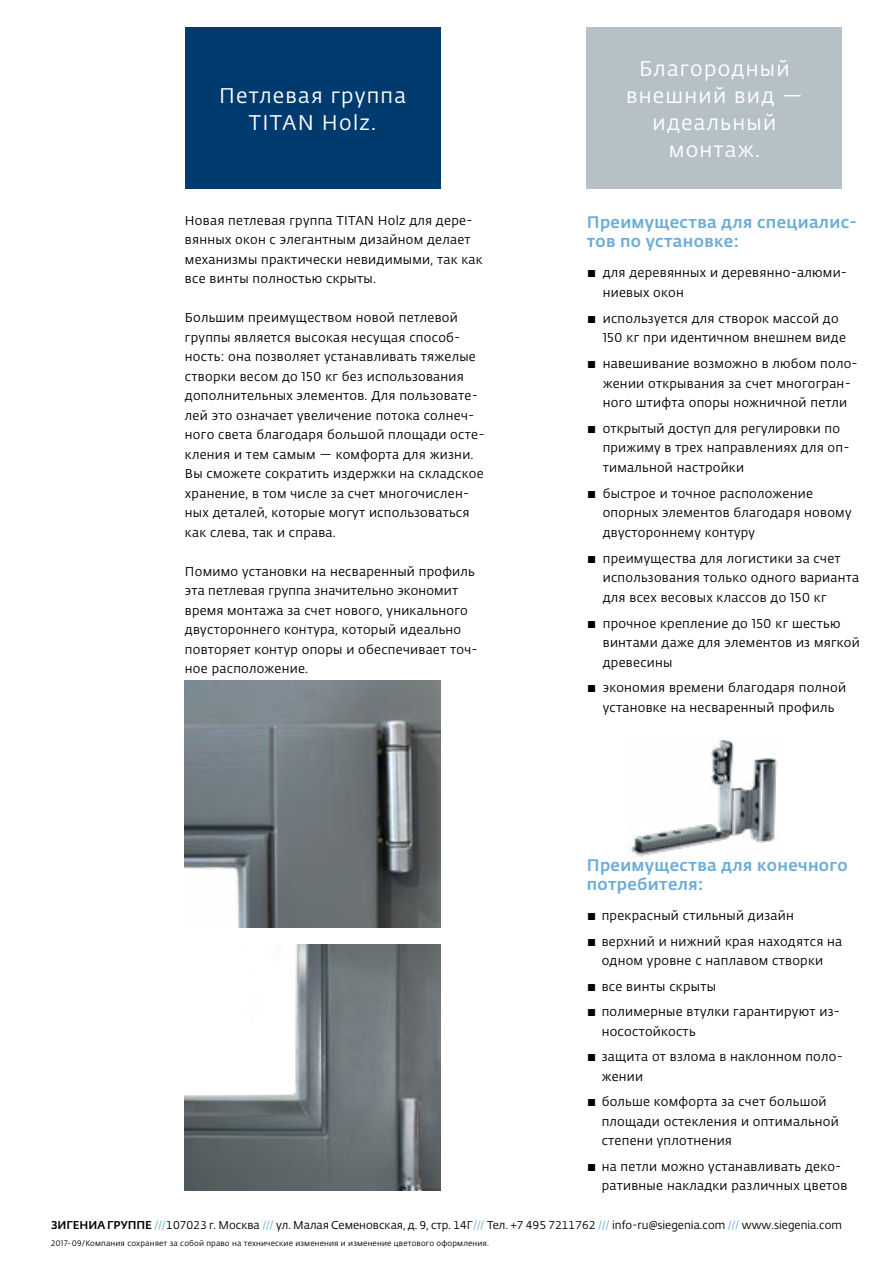
<style>
.page{position:relative;width:893px;height:1263px;background:#fff}
.page>*{position:absolute;margin:0;border:0;box-sizing:border-box;transform-origin:0 0}
.t1{font:21px/27px "Fedra Sans Alt Pro";letter-spacing:.06em;color:#fff;text-align:center}
.t2{font:500 16.5px/19.5px "Fedra Sans Alt Pro";letter-spacing:.02em;color:#6badd9}
.t3{font:12.75px/19.5px "Fedra Sans Alt Pro";letter-spacing:.02em;color:#000}
.t4{font:11.25px "Fedra Sans Alt Pro";color:#000}
.t5{font:7.8px "Fedra Sans Alt Pro";letter-spacing:.02em;color:#000}
.s1{font-weight:500}
.s2{color:#6badd9}
</style>
<div class="page">
<div style="left:587px;top:28px;width:255px;height:161px;background:#b6c1c7"></div>
<div style="left:185px;top:28px;width:255px;height:161px;background:#003b70"></div>
<img style="left:185px;top:944px;width:255px;height:247px">
<img style="left:185px;top:680px;width:255px;height:247px">
<img style="left:629px;top:740px;width:149px;height:117px">
<h1 class="t1" style="left:219px;top:82px;width:189px">Петлевая группа<br>TITAN Holz.</h1>
<p class="t3" style="left:185px;top:210px;width:299px">Новая петлевая группа TITAN Holz для дере&shy;вянных окон с элегантным дизайном делает механизмы практически невидимыми, так как все винты полностью скрыты.</p>
<p class="t3" style="left:185px;top:308px;width:301px">Большим преимуществом новой петлевой группы является высокая несущая способ&shy;ность: она позволяет устанавливать тяжелые створки весом до 150 кг без использования дополнительных элементов. Для пользовате&shy;лей это означает увеличение потока солнеч&shy;ного света благодаря большой площади осте&shy;кления и тем самым — комфорта для жизни.<br>Вы сможете сократить издержки на складское хранение, в том числе за счет многочислен&shy;ных деталей, которые могут использоваться как слева, так и справа.</p>
<p class="t3" style="left:185px;top:561px;width:294px">Помимо установки на несваренный профиль эта петлевая группа значительно экономит время монтажа за счет нового, уникального двустороннего контура, который идеально повторяет контур опоры и обеспечивает точ&shy;ное расположение.</p>
<h1 class="t1" style="left:626px;top:55px;width:178px">Благородный внешний вид — идеальный монтаж.</h1>
<p class="t2" style="left:587px;top:211px;width:272px">Преимущества для специалис&shy;тов по установке:</p>
<p class="t3" style="left:603px;top:263px;width:246px;text-indent:-16px">▪ для деревянных и деревянно-алюми&shy;ниевых окон</p>
<p class="t3" style="left:603px;top:308px;width:245px;text-indent:-16px">▪ используется для створок массой до<br>150 кг при идентичном внешнем виде</p>
<p class="t3" style="left:603px;top:353px;width:256px;text-indent:-16px">▪ навешивание возможно в любом поло&shy;жении открывания за счет многогран&shy;ного штифта опоры ножничной петли</p>
<p class="t3" style="left:603px;top:418px;width:248px;text-indent:-16px">▪ открытый доступ для регулировки по прижиму в трех направлениях для оп&shy;тимальной настройки</p>
<p class="t3" style="left:603px;top:483px;width:250px;text-indent:-16px">▪ быстрое и точное расположение опорных элементов благодаря новому двустороннему контуру</p>
<p class="t3" style="left:603px;top:548px;width:258px;text-indent:-16px">▪ преимущества для логистики за счет использования только одного варианта для всех весовых классов до 150 кг</p>
<p class="t3" style="left:603px;top:613px;width:258px;text-indent:-16px">▪ прочное крепление до 150 кг шестью винтами даже для элементов из мягкой древесины</p>
<p class="t3" style="left:587px;top:678px;width:261px;text-align:center">▪ экономия времени благодаря полной установке на несваренный профиль</p>
<p class="t2" style="left:587px;top:854px;width:262px">Преимущества для конечного потребителя:</p>
<p class="t3" style="left:587px;top:906px;width:209px">▪ прекрасный стильный дизайн</p>
<p class="t3" style="left:587px;top:931px;width:257px;text-align:center">▪ верхний и нижний края находятся на одном уровне с наплавом створки</p>
<p class="t3" style="left:587px;top:976px;width:131px">▪ все винты скрыты</p>
<p class="t3" style="left:602px;top:1002px;width:240px;text-indent:-15px">▪ полимерные втулки гарантируют из&shy;носостойкость</p>
<p class="t3" style="left:602px;top:1047px;width:243px;text-indent:-15px">▪ защита от взлома в наклонном поло&shy;жении</p>
<p class="t3" style="left:602px;top:1091px;width:239px;text-indent:-15px">▪ больше комфорта за счет большой площади остекления и оптимальной степени уплотнения</p>
<p class="t3" style="left:602px;top:1156px;width:247px;text-indent:-15px">▪ на петли можно устанавливать деко&shy;ративные накладки различных цветов</p>
<p class="t4" style="left:51px;top:1217px;width:792px"><span class="s1">ЗИГЕНИА ГРУППЕ</span> <span class="s2">///</span>107023 г. Москва <span class="s2">///</span> ул. Малая Семеновская, д. 9, стр. 14Г<span class="s2">///</span> Тел. +7 495 7211762 <span class="s2">///</span> info-ru@siegenia.com <span class="s2">///</span> www.siegenia.com</p>
<p class="t5" style="left:51px;top:1237px;width:439px">2017-09/Компания сохраняет за собой право на технические изменения и изменение цветового оформления.</p>
</div>
